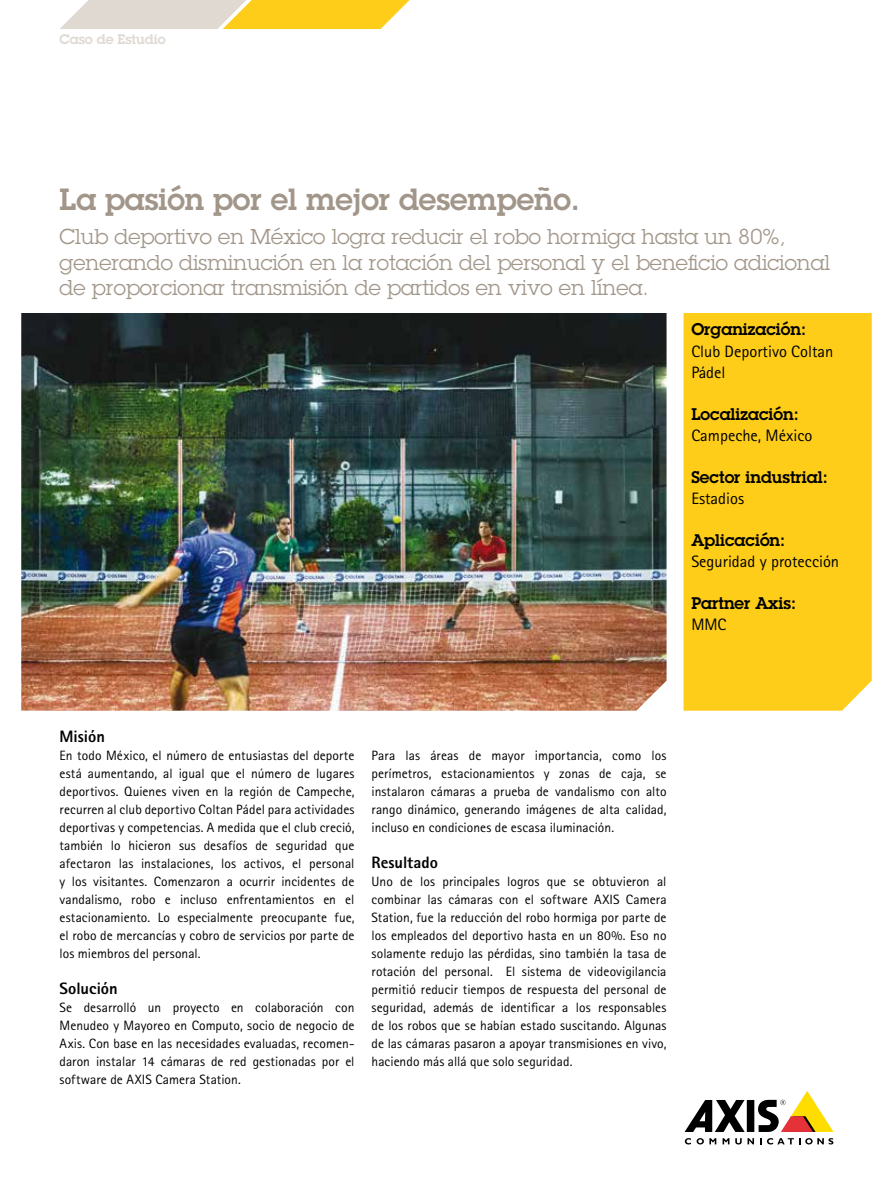
<style>
.page{position:relative;width:893px;height:1191px;background:#fff}
.page>*{position:absolute;margin:0;border:0;box-sizing:border-box;transform-origin:0 0}
.t1{font:600 30px "Lubalin Graph ECG";color:#a19689}
.t2{font:21px/25.5px "Lubalin Graph ECG";color:#a19689}
.t3{font:600 16.5px "Lubalin Graph ECG";color:#000}
.t4{font:16.5px/21px "Rotis Sans Serif Pro";color:#000}
.t5{font:800 16.5px "Rotis Sans Serif Pro";color:#000}
.t6{font:16.5px "Rotis Sans Cyrillic";color:#000}
.t7{font:13.5px/18px "Rotis Sans Serif Pro";letter-spacing:.005em;color:#000;text-align:justify}
.t8{font:600 13.5px "Lubalin Graph ECG";color:#dfd9d1}
</style>
<div class="page">
<div style="left:747px;top:1100px;width:7px;height:32px;background:#000"></div>
<svg style="left:685px;top:1100px;width:60px;height:32px"></svg>
<svg style="left:758px;top:1091px;width:75px;height:41px"></svg>
<svg style="left:685px;top:1138px;width:6px;height:6px"></svg>
<svg style="left:697px;top:1138px;width:19px;height:6px"></svg>
<svg style="left:723px;top:1138px;width:6px;height:6px"></svg>
<svg style="left:735px;top:1138px;width:19px;height:6px"></svg>
<svg style="left:760px;top:1138px;width:73px;height:6px"></svg>
<div style="left:684px;top:313px;width:188px;height:397px;background:#fecd1a"></div>
<svg style="left:60px;top:0;width:350px;height:29px;background:#f0d782"></svg>
<img style="left:21px;top:313px;width:645px;height:397px">
<p class="t8" style="left:60px;top:30px;width:108px">Caso de Estudio</p>
<h1 class="t1" style="left:60px;top:180px;width:522px">La pasión por el mejor desempeño.</h1>
<h2 class="t2" style="left:60px;top:224px;width:772px">Club deportivo en México logra reducir el robo hormiga hasta un 80%, generando disminución en la rotación del personal y el beneficio adicional de proporcionar transmisión de partidos en vivo en línea.</h2>
<p class="t3" style="left:691px;top:319px;width:116px">Organización:</p>
<p class="t4" style="left:691px;top:340px;width:144px">Club Deportivo Coltan<br>Pádel</p>
<p class="t3" style="left:691px;top:403px;width:109px">Localización:</p>
<p class="t4" style="left:691px;top:424px;width:122px">Campeche, México</p>
<p class="t3" style="left:691px;top:466px;width:138px">Sector industrial:</p>
<p class="t6" style="left:691px;top:488px;width:54px">Estadios</p>
<p class="t3" style="left:691px;top:529px;width:95px">Aplicación:</p>
<p class="t4" style="left:691px;top:550px;width:149px">Seguridad y protección</p>
<p class="t3" style="left:691px;top:592px;width:106px">Partner Axis:</p>
<p class="t4" style="left:691px;top:613px;width:37px">MMC</p>
<p class="t5" style="left:60px;top:725px;width:47px">Misión</p>
<p class="t7" style="left:60px;top:746px;width:297px">En todo México, el número de entusiastas del deporte está aumentando, al igual que el número de lugares deportivos. Quienes viven en la región de Campeche, recurren al club deportivo Coltan Pádel para actividades deportivas y competencias. A medida que el club creció, también lo hicieron sus desafíos de seguridad que afectaron las instalaciones, los activos, el personal y los visitantes. Comenzaron a ocurrir incidentes de vandalismo, robo e incluso enfrentamientos en el estacionamiento. Lo especialmente preocupante fue, el robo de mercancías y cobro de servicios por parte de los miembros del personal.</p>
<p class="t5" style="left:60px;top:977px;width:60px">Solución</p>
<p class="t7" style="left:60px;top:998px;width:297px">Se desarrolló un proyecto en colaboración con Menudeo y Mayoreo en Computo, socio de negocio de Axis. Con base en las necesidades evaluadas, recomen&shy;daron instalar 14 cámaras de red gestionadas por el software de AXIS Camera Station.</p>
<p class="t7" style="left:372px;top:746px;width:297px">Para las áreas de mayor importancia, como los perímetros, estacionamientos y zonas de caja, se instalaron cámaras a prueba de vandalismo con alto rango dinámico, generando imágenes de alta calidad, incluso en condiciones de escasa iluminación.</p>
<p class="t5" style="left:372px;top:851px;width:68px">Resultado</p>
<p class="t7" style="left:372px;top:872px;width:297px">Uno de los principales logros que se obtuvieron al combinar las cámaras con el software AXIS Camera Station, fue la reducción del robo hormiga por parte de los empleados del deportivo hasta en un 80%. Eso no solamente redujo las pérdidas, sino también la tasa de rotación del personal. El sistema de videovigilancia permitió reducir tiempos de respuesta del personal de seguridad, además de identificar a los responsables de los robos que se habían estado suscitando. Algunas de las cámaras pasaron a apoyar transmisiones en vivo, haciendo más allá que solo seguridad.</p>
</div>
